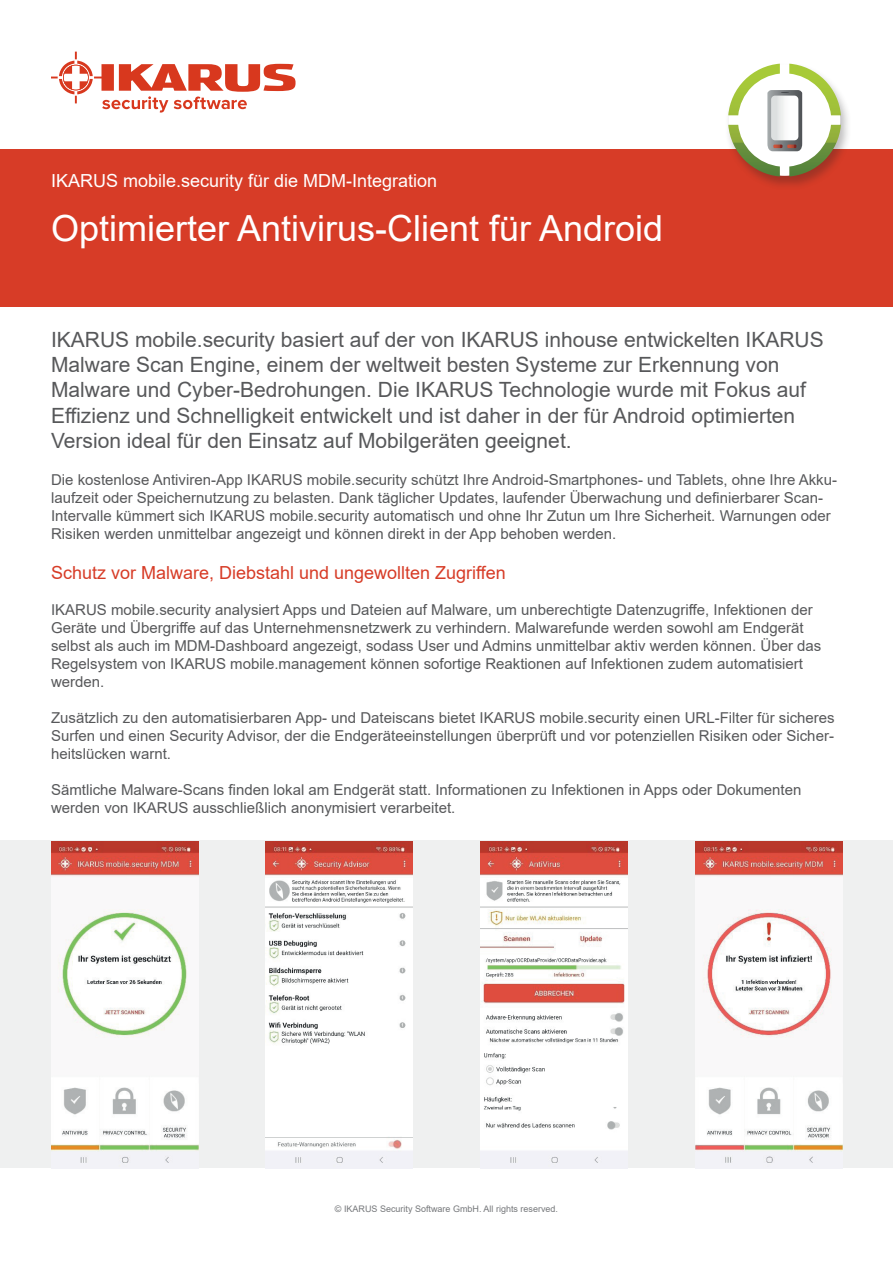
<style>
.page{position:relative;width:893px;height:1263px;background:#fff}
.page>*{position:absolute;margin:0;border:0;box-sizing:border-box;transform-origin:0 0}
.t1{font:36px "Arial";color:#fff}
.t2{font:21px/25.2px "Arial";color:#57585a}
.t3{font:18px "Arial";color:#d73c27}
.t4{font:18px "Arial";color:#fff}
.t5{font:15px/18px "Arial";color:#57585a}
.t6{font:9px "Arial";color:#76787b}
</style>
<div class="page">
<div style="left:0;top:841px;width:893px;height:327px;background:#eff0f0"></div>
<img style="left:51px;top:841px;width:147px;height:322px">
<div style="left:0;top:149px;width:893px;height:157px;background:#d73c27"></div>
<img style="left:266px;top:841px;width:147px;height:322px">
<img style="left:480px;top:841px;width:148px;height:322px">
<img style="left:695px;top:841px;width:147px;height:322px">
<div style="left:724px;top:62px;width:128px;height:128px;background:#231f20;opacity:.3"></div>
<svg style="left:728px;top:64px;width:113px;height:112px"></svg>
<svg style="left:51px;top:52px;width:245px;height:61px"></svg>
<p class="t4" style="left:51px;top:169px;width:388px">IKARUS mobile.security für die MDM-Integration</p>
<h1 class="t1" style="left:51px;top:204px;width:614px">Optimierter Antivirus-Client für Android</h1>
<p class="t2" style="left:51px;top:327px;width:774px">IKARUS mobile.security basiert auf der von IKARUS inhouse entwickelten IKARUS Malware Scan Engine, einem der weltweit besten Systeme zur Erkennung von Malware und Cyber-Bedrohungen. Die IKARUS Technologie wurde mit Fokus auf Effizienz und Schnelligkeit entwickelt und ist daher in der für Android optimierten Version ideal für den Einsatz auf Mobilgeräten geeignet.</p>
<p class="t5" style="left:51px;top:471px;width:787px">Die kostenlose Antiviren-App IKARUS mobile.security schützt Ihre Android-Smartphones- und Tablets, ohne Ihre Akku&shy;laufzeit oder Speichernutzung zu belasten. Dank täglicher Updates, laufender Überwachung und definierbarer Scan-Intervalle kümmert sich IKARUS mobile.security automatisch und ohne Ihr Zutun um Ihre Sicherheit. Warnungen oder Risiken werden unmittelbar angezeigt und können direkt in der App behoben werden.</p>
<p class="t3" style="left:51px;top:560px;width:456px">Schutz vor Malware, Diebstahl und ungewollten Zugriffen</p>
<p class="t5" style="left:51px;top:600px;width:772px">IKARUS mobile.security analysiert Apps und Dateien auf Malware, um unberechtigte Datenzugriffe, Infektionen der Geräte und Übergriffe auf das Unternehmensnetzwerk zu verhindern. Malwarefunde werden sowohl am Endgerät selbst als auch im MDM-Dashboard angezeigt, sodass User und Admins unmittelbar aktiv werden können. Über das Regelsystem von IKARUS mobile.management können sofortige Reaktionen auf Infektionen zudem automatisiert werden.</p>
<p class="t5" style="left:51px;top:708px;width:785px;text-align:justify">Zusätzlich zu den automatisierbaren App- und Dateiscans bietet IKARUS mobile.security einen URL-Filter für sicheres Surfen und einen Security Advisor, der die Endgeräteeinstellungen überprüft und vor potenziellen Risiken oder Sicher&shy;heitslücken warnt.</p>
<p class="t5" style="left:51px;top:780px;width:752px">Sämtliche Malware-Scans finden lokal am Endgerät statt. Informationen zu Infektionen in Apps oder Dokumenten werden von IKARUS ausschließlich anonymisiert verarbeitet.</p>
<p class="t6" style="left:335px;top:1203px;width:225px">© IKARUS Security Software GmbH. All rights reserved.</p>
</div>
